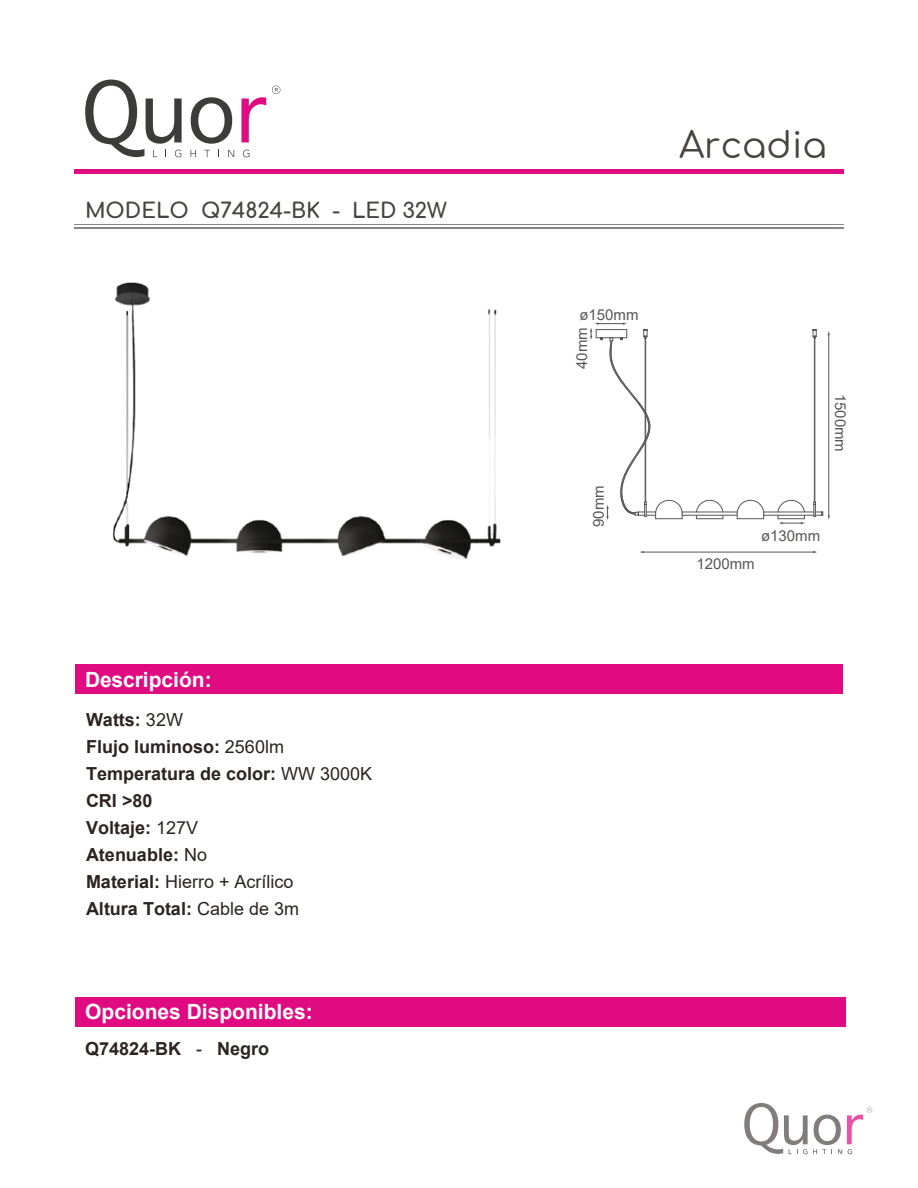
<style>
.page{position:relative;width:918px;height:1188px;background:#fff}
.page>*{position:absolute;margin:0;border:0;box-sizing:border-box;transform-origin:0 0}
.t1{font:36px "Comfortaa";color:#474341}
.t2{font:700 21px "Arial";color:#fff}
.t3{font:700 21px "Comfortaa";letter-spacing:-.005em;color:#474341}
.t4{font:700 18px/27px "Arial";color:#2b2422}
.t5{font:15px "Arial";color:#575756}
.s1{font-weight:400}
.s2{color:#2c2422}
</style>
<div class="page">
<hr style="left:74px;top:169px;width:770px;height:4px;background:#e00a81">
<hr style="left:74px;top:227px;width:770px;height:1px;background:#888688">
<hr style="left:74px;top:224px;width:770px;height:1px;background:#888688">
<div style="left:75px;top:665px;width:768px;height:29px;background:#e00a81"></div>
<svg style="left:241px;top:97px;width:25px;height:45px"></svg>
<svg style="left:191px;top:97px;width:41px;height:47px"></svg>
<svg style="left:85px;top:80px;width:97px;height:77px"></svg>
<svg style="left:191px;top:150px;width:5px;height:7px"></svg>
<svg style="left:204px;top:150px;width:6px;height:7px"></svg>
<svg style="left:228px;top:150px;width:6px;height:7px"></svg>
<svg style="left:243px;top:150px;width:6px;height:7px"></svg>
<svg style="left:272px;top:86px;width:8px;height:8px"></svg>
<div style="left:75px;top:997px;width:771px;height:29px;background:#e00a81"></div>
<svg style="left:744px;top:1103px;width:128px;height:51px"></svg>
<hr style="left:764px;top:512px;width:50px;height:1px;background:#575756">
<hr style="left:682px;top:512px;width:55px;height:1px;background:#575756">
<hr style="left:682px;top:515px;width:55px;height:1px;background:#575756">
<hr style="left:764px;top:515px;width:50px;height:1px;background:#575756">
<svg style="left:696px;top:500px;width:28px;height:19px"></svg>
<svg style="left:736px;top:500px;width:28px;height:19px"></svg>
<hr style="left:814px;top:338px;width:1px;height:164px;background:#575756">
<svg style="left:812px;top:329px;width:5px;height:10px"></svg>
<hr style="left:828px;top:334px;width:1px;height:182px;background:#575756">
<svg style="left:813px;top:501px;width:17px;height:19px"></svg>
<hr style="left:643px;top:552px;width:171px;height:1px;background:#575756">
<svg style="left:777px;top:500px;width:28px;height:24px"></svg>
<img style="left:75px;top:228px;width:462px;height:437px">
<svg style="left:590px;top:323px;width:93px;height:197px"></svg>
<p class="t3" style="left:85px;top:191px;width:363px">MODELO Q74824-BK - LED 32W</p>
<p class="t2" style="left:85px;top:665px;width:128px">Descripción:</p>
<p class="t4" style="left:86px;top:707px;width:288px">Watts: <span class="s1">32W<br></span>Flujo luminoso: <span class="s1">2560lm<br></span>Temperatura de color: <span class="s1">WW 3000K<br></span><span class="s2">CRI &gt;80<br></span>Voltaje: <span class="s1">127V<br></span>Atenuable: <span class="s1">No<br></span>Material: <span class="s1">Hierro + Acrílico<br></span>Altura Total: <span class="s1">Cable de 3m</span></p>
<p class="t2" style="left:85px;top:997px;width:229px">Opciones Disponibles:</p>
<p class="t4" style="left:85px;top:1036px;width:186px">Q74824-BK <span class="s1">-</span> Negro</p>
<h1 class="t1" style="left:679px;top:113px;width:149px">Arcadia</h1>
<p class="t5" style="left:579px;top:304px;width:61px">ø150mm</p>
<p class="t5" style="left:571px;top:369px;width:43px;rotate:-90deg">40mm</p>
<p class="t5" style="left:588px;top:527px;width:43px;rotate:-90deg">90mm</p>
<p class="t5" style="left:851px;top:394px;width:60px;rotate:90deg">1500mm</p>
<p class="t5" style="left:696px;top:553px;width:60px">1200mm</p>
<p class="t5" style="left:761px;top:526px;width:61px">ø130mm</p>
</div>
